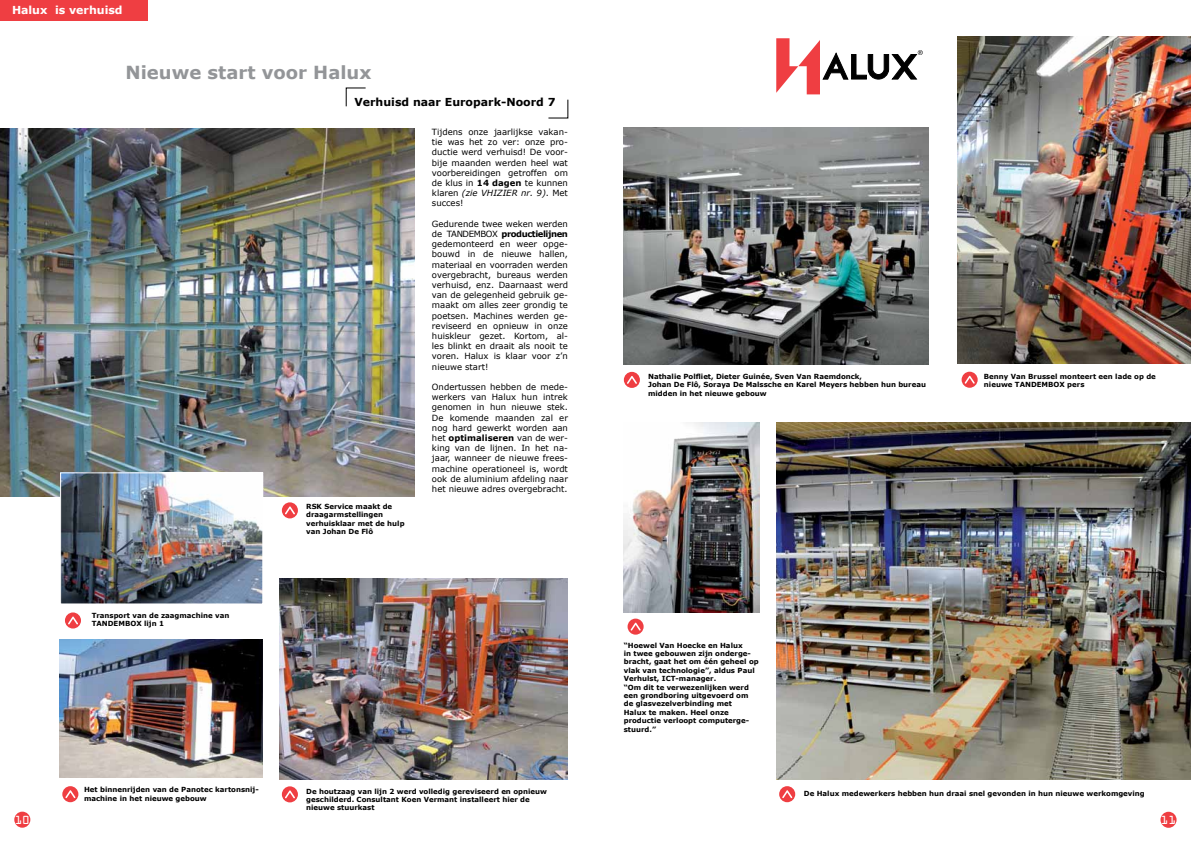
<style>
.page{position:relative;width:1191px;height:842px;background:#fff}
.page>*{position:absolute;margin:0;border:0;box-sizing:border-box;transform-origin:0 0}
.t1{font:700 18px "Verdana";color:#939598}
.t2{font:700 11px "Verdana";color:#000}
.t3{font:700 11px "Verdana";color:#fff}
.t4{font:10.5px "OCRA Std";color:#fff}
.t5{font:8.5px/10.2px "Verdana";color:#000;text-align:justify}
.t6{font:700 7px/8.4px "Verdana";color:#000}
.s1{font-weight:700}
.s2{font-style:italic}
</style>
<div class="page">
<div style="left:1160px;top:812px;width:16px;height:16px;background:#ef3e42;border-radius:50%"></div>
<div style="left:14px;top:812px;width:16px;height:16px;background:#ef3e42;border-radius:50%"></div>
<img style="left:624px;top:422px;width:135px;height:191px">
<img style="left:776px;top:422px;width:415px;height:357px">
<div style="left:0;top:0;width:147px;height:21px;background:#ef3e42"></div>
<svg style="left:548px;top:99px;width:20px;height:19px"></svg>
<svg style="left:346px;top:88px;width:20px;height:19px"></svg>
<svg style="left:282px;top:502px;width:16px;height:16px"></svg>
<svg style="left:285px;top:506px;width:10px;height:8px"></svg>
<svg style="left:65px;top:612px;width:16px;height:16px"></svg>
<svg style="left:68px;top:616px;width:10px;height:8px"></svg>
<svg style="left:282px;top:786px;width:16px;height:16px"></svg>
<svg style="left:285px;top:790px;width:10px;height:8px"></svg>
<svg style="left:627px;top:619px;width:16px;height:16px"></svg>
<svg style="left:630px;top:623px;width:10px;height:7px"></svg>
<svg style="left:62px;top:786px;width:16px;height:16px"></svg>
<svg style="left:65px;top:790px;width:10px;height:8px"></svg>
<img style="left:957px;top:36px;width:234px;height:328px">
<img style="left:624px;top:128px;width:304px;height:236px">
<img style="left:0;top:128px;width:415px;height:368px">
<img style="left:280px;top:578px;width:287px;height:201px">
<div style="left:624px;top:372px;width:16px;height:16px;background:#ef3e42;border-radius:50%"></div>
<svg style="left:627px;top:376px;width:10px;height:8px"></svg>
<svg style="left:961px;top:372px;width:16px;height:16px"></svg>
<svg style="left:964px;top:376px;width:10px;height:8px"></svg>
<div style="left:779px;top:786px;width:16px;height:16px;background:#ef3e42;border-radius:50%"></div>
<svg style="left:782px;top:790px;width:10px;height:8px"></svg>
<img style="left:60px;top:639px;width:203px;height:138px">
<img style="left:62px;top:475px;width:199px;height:127px">
<div style="left:60px;top:473px;width:203px;height:131px;border:1px solid #fff"></div>
<svg style="left:776px;top:38px;width:146px;height:56px"></svg>
<p class="t3" style="left:12px;top:3px;width:93px">V n Hoeck nv</p>
<p class="t3" style="left:12px;top:3px;width:112px">Halux is verhuisd</p>
<p class="t3" style="left:88px;top:3px;width:9px">b</p>
<h1 class="t1" style="left:126px;top:60px;width:247px">Nieuwe start voor Halux</h1>
<p class="t6" style="left:92px;top:611px;width:139px">Transport van de zaagmachine van<br>TANDEMBOX lijn 1</p>
<p class="t6" style="left:84px;top:785px;width:176px">Het binnenrijden van de Panotec kartonsnij&shy;machine in het nieuwe gebouw</p>
<p class="t2" style="left:354px;top:94px;width:203px">Verhuisd naar Europark-Noord 7</p>
<p class="t6" style="left:306px;top:502px;width:100px">RSK Service maakt de draagarmstellingen verhuisklaar met de hulp van Johan De Flô</p>
<p class="t5" style="left:432px;top:127px;width:137px">Tijdens onze jaarlijkse vakan&shy;tie was het zo ver: onze pro&shy;ductie werd verhuisd! De voor&shy;bije maanden werden heel wat voorbereidingen getroffen om de klus in <span class="s1">14 dagen</span> te kunnen klaren <span class="s2">(zie VHIZIER nr. 9)</span>. Met succes!</p>
<p class="t5" style="left:432px;top:218px;width:137px">Gedurende twee weken werden de TANDEMBOX <span class="s1">productielijnen </span>gedemonteerd en weer opge&shy;bouwd in de nieuwe hallen, materiaal en voorraden werden overgebracht, bureaus werden verhuisd, enz. Daarnaast werd van de gelegenheid gebruik ge&shy;maakt om alles zeer grondig te poetsen. Machines werden ge&shy;reviseerd en opnieuw in onze huiskleur gezet. Kortom, al&shy;les blinkt en draait als nooit te voren. Halux is klaar voor z’n nieuwe start!</p>
<p class="t5" style="left:432px;top:382px;width:137px">Ondertussen hebben de mede&shy;werkers van Halux hun intrek genomen in hun nieuwe stek.<br>De komende maanden zal er nog hard gewerkt worden aan het <span class="s1">optimaliseren</span> van de wer&shy;king van de lijnen. In het na&shy;jaar, wanneer de nieuwe frees&shy;machine operationeel is, wordt ook de aluminium afdeling naar het nieuwe adres overgebracht.</p>
<p class="t6" style="left:648px;top:372px;width:279px">Nathalie Polfliet, Dieter Guinée, Sven Van Raemdonck,<br>Johan De Flô, Soraya De Malssche en Karel Meyers hebben hun bureau midden in het nieuwe gebouw</p>
<p class="t6" style="left:624px;top:641px;width:136px">“Hoewel Van Hoecke en Halux<br>in twee gebouwen zijn onderge&shy;bracht, gaat het om één geheel op vlak van technologie”, aldus Paul<br>Verhulst, ICT-manager.<br>“Om dit te verwezenlijken werd een grondboring uitgevoerd om de glasvezelverbinding met<br>Halux te maken. Heel onze productie verloopt computerge&shy;stuurd.”</p>
<p class="t6" style="left:984px;top:372px;width:173px">Benny Van Brussel monteert een lade op de nieuwe TANDEMBOX pers</p>
<p class="t6" style="left:306px;top:787px;width:242px">De houtzaag van lijn 2 werd volledig gereviseerd en opnieuw geschilderd. Consultant Koen Vermant installeert hier de nieuwe stuurkast</p>
<p class="t6" style="left:804px;top:789px;width:342px">De Halux medewerkers hebben hun draai snel gevonden in hun nieuwe werkomgeving</p>
<p class="t4" style="left:15px;top:815px;width:17px">10</p>
<p class="t4" style="left:1161px;top:815px;width:17px">11</p>
</div>
